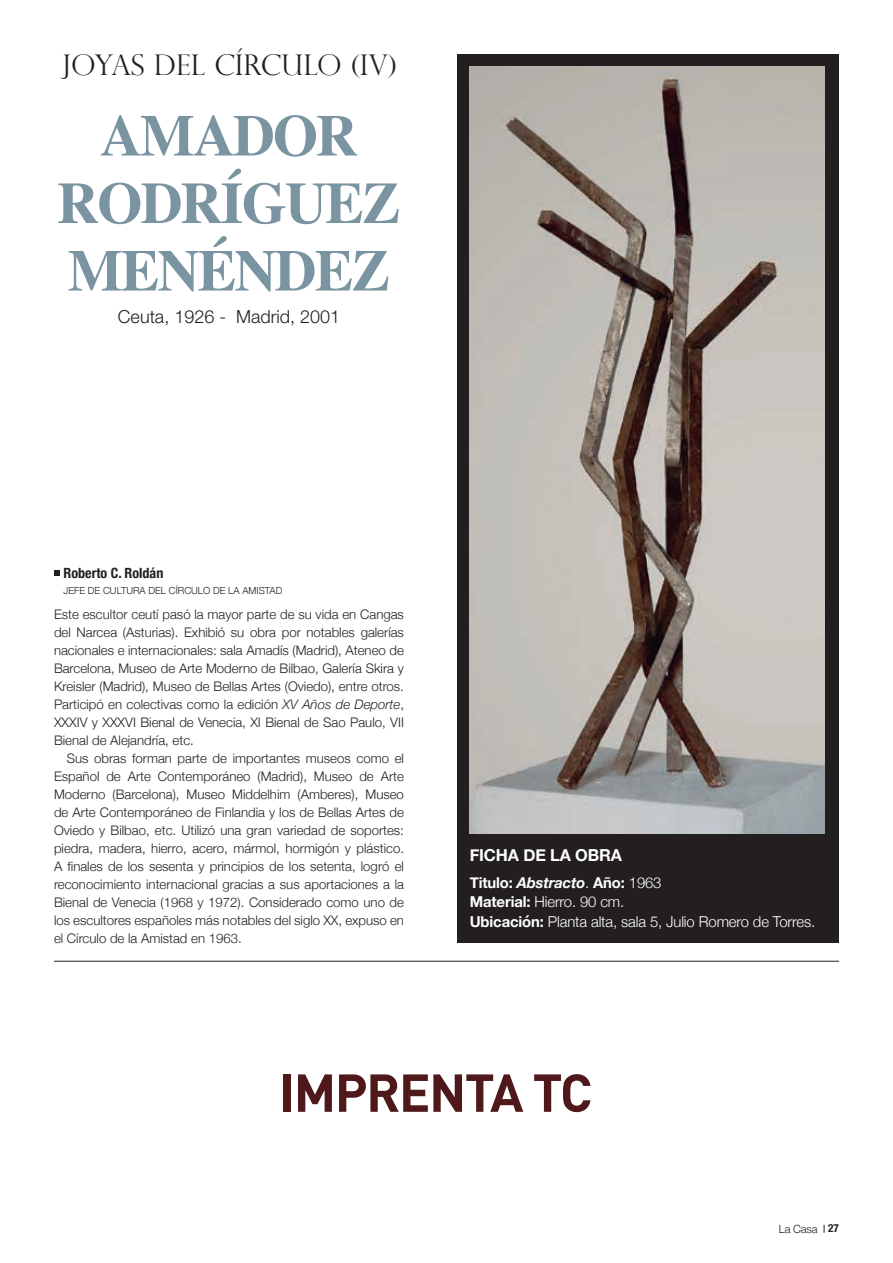
<style>
.page{position:relative;width:893px;height:1263px;background:#fff}
.page>*{position:absolute;margin:0;border:0;box-sizing:border-box;transform-origin:0 0}
.t1{font:700 58.5px/67.5px "Times";letter-spacing:-.03em;color:#7b94a1;text-align:center}
.t2{font:700 52.5px "DIN";letter-spacing:-.03em;color:#4f191b}
.t3{font:300 28.5px "Perpetua Titling";color:#231f20}
.t4{font:300 18px "Helvetica Neue LT Std";color:#231f20}
.t5{font:700 16.5px "Helvetica Neue";letter-spacing:-.01em;color:#fff}
.t6{font:300 15px/19.5px "Helvetica Neue";letter-spacing:-.01em;color:#fff}
.t7{font:700 condensed 14.1px "Helvetica Neue";color:#231f20}
.t8{font:300 13.2px/18px "Helvetica Neue";color:#231f20;text-align:justify}
.t9{font:300 11.25px "Helvetica Neue";letter-spacing:-.02em;color:#231f20}
.t10{font:300 9.75px "Helvetica Neue";color:#231f20}
.s1{font-style:italic}
.s2{font-weight:700}
.s3{font-weight:700;font-style:italic}
.s4{font-weight:700;font-stretch:condensed}
</style>
<div class="page">
<div style="left:457px;top:54px;width:382px;height:889px;background:#231f20"></div>
<img style="left:470px;top:67px;width:355px;height:766px">
<svg style="left:54px;top:571px;width:5px;height:5px"></svg>
<hr style="left:54px;top:961px;width:785px;height:1px;background:#231f20">
<h3 class="t3" style="left:61px;top:47px;width:337px">JOYAS DEL CÍRCULO (IV)</h3>
<h1 class="t1" style="left:57px;top:96px;width:345px">AMADOR<br>RODRÍGUEZ<br>MENÉNDEZ</h1>
<h3 class="t4" style="left:118px;top:306px;width:224px">Ceuta, 1926 - Madrid, 2001</h3>
<p class="t7" style="left:64px;top:561px;width:101px">Roberto C. Roldán</p>
<p class="t10" style="left:64px;top:583px;width:220px">JEFE DE CULTURA DEL CÍRCULO DE LA AMISTAD</p>
<p class="t8" style="left:54px;top:604px;width:351px">Este escultor ceutí pasó la mayor parte de su vida en Cangas del Narcea (Asturias). Exhibió su obra por notables galerías nacionales e internacionales: sala Amadís (Madrid), Ateneo de Barcelona, Museo de Arte Moderno de Bilbao, Galería Skira y Kreisler (Madrid), Museo de Bellas Artes (Oviedo), entre otros.<br>Participó en colectivas como la edición <span class="s1">XV Años de Deporte</span>, XXXIV y XXXVI Bienal de Venecia, XI Bienal de Sao Paulo, VII Bienal de Alejandría, etc.</p>
<p class="t8" style="left:54px;top:748px;width:351px;text-indent:13px">Sus obras forman parte de importantes museos como el Español de Arte Contemporáneo (Madrid), Museo de Arte Moderno (Barcelona), Museo Middelhim (Amberes), Museo de Arte Contemporáneo de Finlandia y los de Bellas Artes de Oviedo y Bilbao, etc. Utilizó una gran variedad de soportes: piedra, madera, hierro, acero, mármol, hormigón y plástico.<br>A finales de los sesenta y principios de los setenta, logró el reconocimiento internacional gracias a sus aportaciones a la Bienal de Venecia (1968 y 1972). Considerado como uno de los escultores españoles más notables del siglo XX, expuso en el Círculo de la Amistad en 1963.</p>
<p class="t5" style="left:470px;top:842px;width:154px">FICHA DE LA OBRA</p>
<p class="t6" style="left:470px;top:872px;width:347px"><span class="s2">Titulo:</span> <span class="s3">Abstracto</span>. <span class="s2">Año:</span> 1963<br><span class="s2">Material:</span> Hierro. 90 cm.<br><span class="s2">Ubicación:</span> Planta alta, sala 5, Julio Romero de Torres.</p>
<h2 class="t2" style="left:279px;top:1058px;width:315px">IMPRENTA TC</h2>
<p class="t9" style="left:779px;top:1219px;width:62px">La Casa <span class="s4">27</span></p>
</div>
